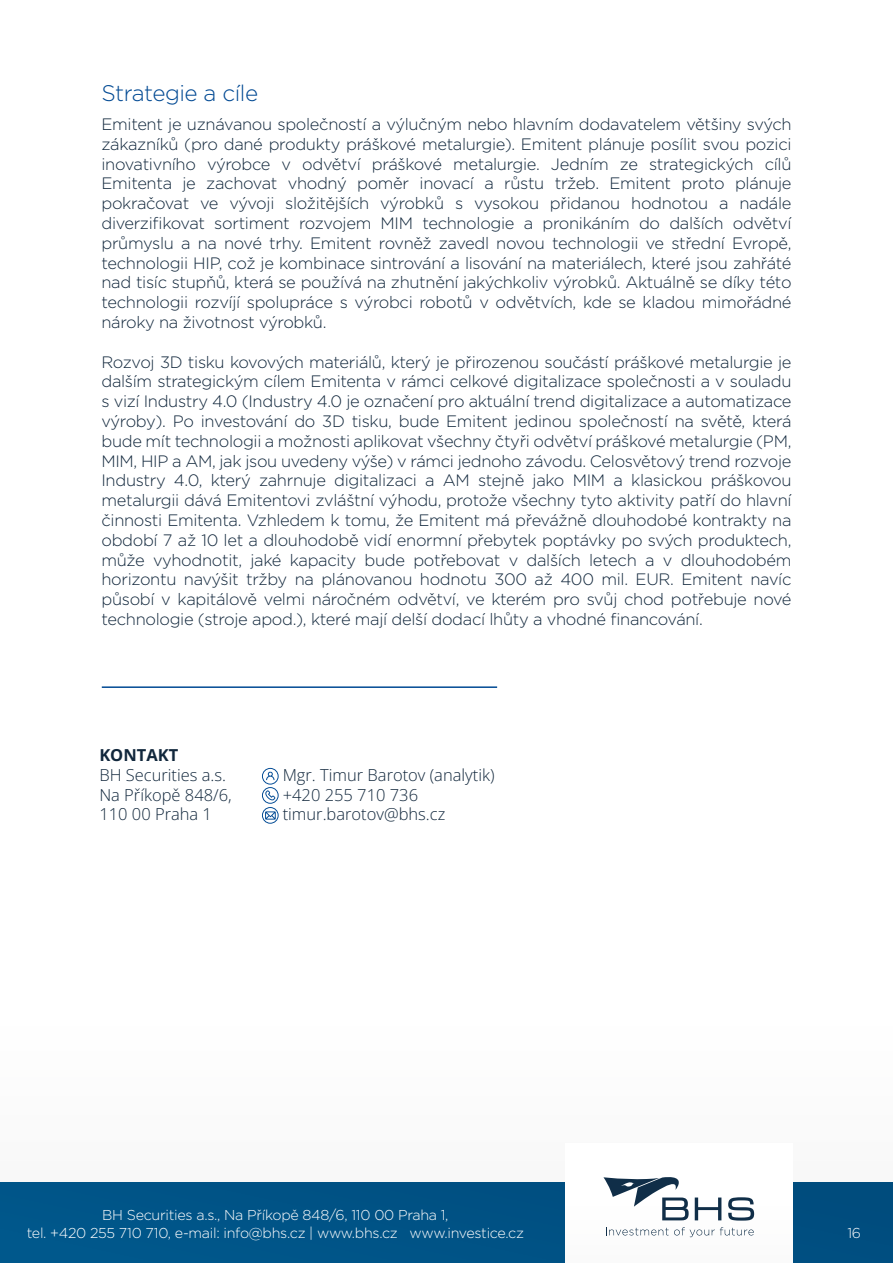
<style>
.page{position:relative;width:893px;height:1263px;background:#fff}
.page>*{position:absolute;margin:0;border:0;box-sizing:border-box;transform-origin:0 0}
.t1{font:300 22.5px "Gotham";letter-spacing:-.02em;color:#014993}
.t2{font:300 16.5px/19.8px "Gotham";letter-spacing:-.02em;color:#11273c;text-align:justify}
.t3{font:300 16.5px/19.8px "Open Sans";color:#11273c}
.t4{font:700 16.5px "Open Sans";color:#11273c}
.t5{font:300 14.25px/17.1px "Gotham";letter-spacing:-.02em;color:#fff;text-align:center}
</style>
<div class="page">
<div style="left:0;top:1182px;width:893px;height:81px;background:#005386"></div>
<div style="left:565px;top:1144px;width:227px;height:119px;background:#fff"></div>
<svg style="left:695px;top:1197px;width:26px;height:23px"></svg>
<svg style="left:728px;top:1197px;width:26px;height:23px"></svg>
<svg style="left:603px;top:1177px;width:86px;height:43px"></svg>
<svg style="left:606px;top:1227px;width:148px;height:10px"></svg>
<svg style="left:262px;top:768px;width:17px;height:56px"></svg>
<hr style="left:102px;top:686px;width:395px;height:2px;background:#004a94">
<h1 class="t1" style="left:101px;top:79px;width:158px">Strategie a cíle</h1>
<p class="t2" style="left:101px;top:114px;width:692px">Emitent je uznávanou společností a výlučným nebo hlavním dodavatelem většiny svých zákazníků (pro dané produkty práškové metalurgie). Emitent plánuje posílit svou pozici inovativního výrobce v odvětví práškové metalurgie. Jedním ze strategických cílů Emitenta je zachovat vhodný poměr inovací a růstu tržeb. Emitent proto plánuje pokračovat ve vývoji složitějších výrobků s vysokou přidanou hodnotou a nadále diverzifikovat sortiment rozvojem MIM technologie a pronikáním do dalších odvětví průmyslu a na nové trhy. Emitent rovněž zavedl novou technologii ve střední Evropě, technologii HIP, což je kombinace sintrování a lisování na materiálech, které jsou zahřáté nad tisíc stupňů, která se používá na zhutnění jakýchkoliv výrobků. Aktuálně se díky této technologii rozvíjí spolupráce s výrobci robotů v odvětvích, kde se kladou mimořádné nároky na životnost výrobků.</p>
<p class="t2" style="left:101px;top:351px;width:692px">Rozvoj 3D tisku kovových materiálů, který je přirozenou součástí práškové metalurgie je dalším strategickým cílem Emitenta v rámci celkové digitalizace společnosti a v souladu s vizí Industry 4.0 (Industry 4.0 je označení pro aktuální trend digitalizace a automatizace výroby). Po investování do 3D tisku, bude Emitent jedinou společností na světě, která bude mít technologii a možnosti aplikovat všechny čtyři odvětví práškové metalurgie (PM, MIM, HIP a AM, jak jsou uvedeny výše) v rámci jednoho závodu. Celosvětový trend rozvoje Industry 4.0, který zahrnuje digitalizaci a AM stejně jako MIM a klasickou práškovou metalurgii dává Emitentovi zvláštní výhodu, protože všechny tyto aktivity patří do hlavní činnosti Emitenta. Vzhledem k tomu, že Emitent má převážně dlouhodobé kontrakty na období 7 až 10 let a dlouhodobě vidí enormní přebytek poptávky po svých produktech, může vyhodnotit, jaké kapacity bude potřebovat v dalších letech a v dlouhodobém horizontu navýšit tržby na plánovanou hodnotu 300 až 400 mil. EUR. Emitent navíc působí v kapitálově velmi náročném odvětví, ve kterém pro svůj chod potřebuje nové technologie (stroje apod.), které mají delší dodací lhůty a vhodné financování.</p>
<p class="t4" style="left:99px;top:744px;width:80px">KONTAKT</p>
<p class="t3" style="left:99px;top:764px;width:134px">BH Securities a.s.<br>Na Příkopě 848/6,<br>110 00 Praha 1</p>
<p class="t3" style="left:283px;top:764px;width:213px">Mgr. Timur Barotov (analytik) +420 255 710 736 timur.barotov@bhs.cz</p>
<p class="t5" style="left:27px;top:1206px;width:499px">BH Securities a.s., Na Příkopě 848/6, 110 00 Praha 1,<br>tel. +420 255 710 710, e-mail: info@bhs.cz | www.bhs.cz www.investice.cz</p>
<p class="t5" style="left:847px;top:1223px;width:15px">16</p>
</div>
